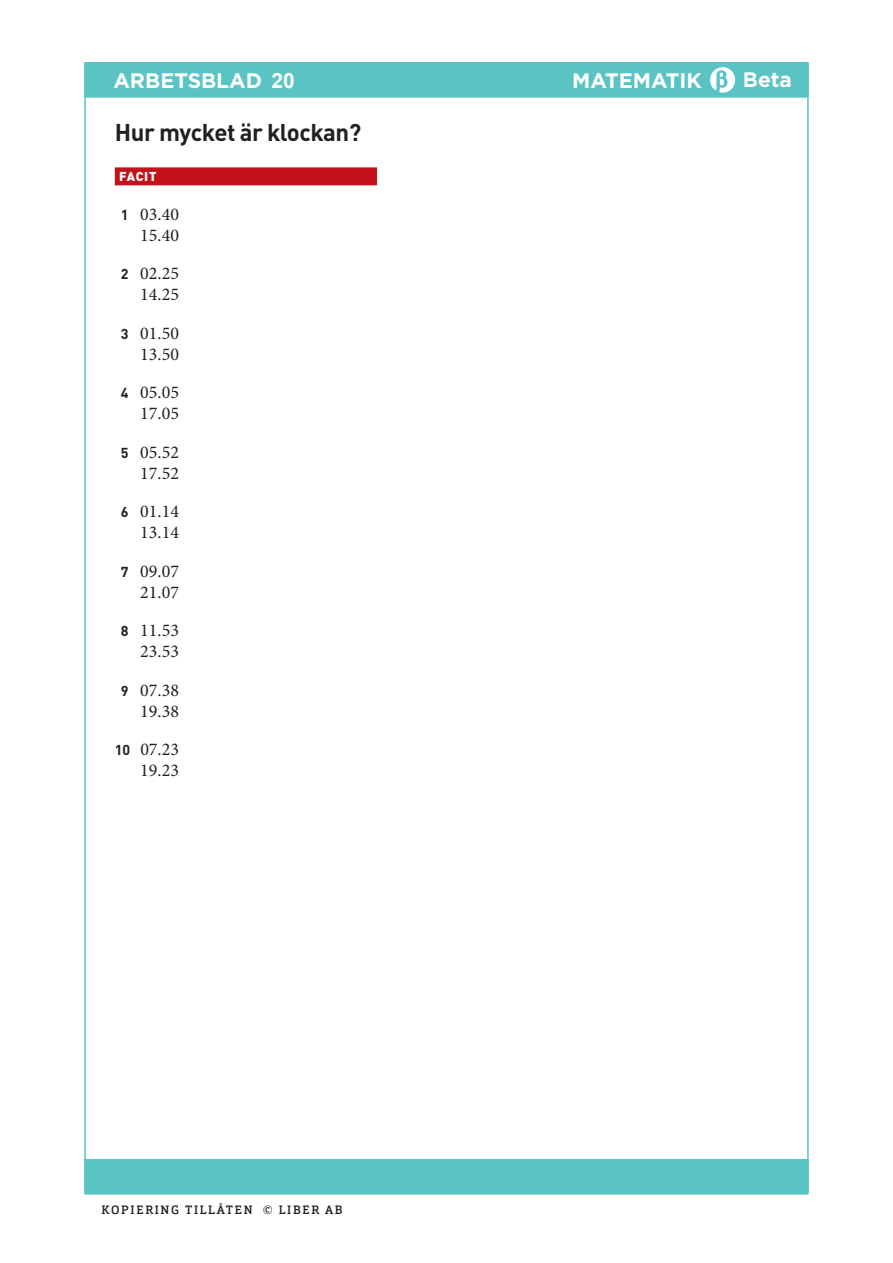
<style>
.page{position:relative;width:893px;height:1263px;background:#fff}
.page>*{position:absolute;margin:0;border:0;box-sizing:border-box;transform-origin:0 0}
.R_OH{font:700 24px "DIN Pro";letter-spacing:-.02em;color:#231f20}
.Antal_ratt{font:700 21px "Gotham";color:#fff}
.Uppgift_luft_över_li{font:18px/21px "Minion Pro";color:#231f20;text-align:right}
.R_Facit_2{font:900 12.75px "DIN Pro";letter-spacing:.055em;color:#fff}
.t1{font:500 12px "Orgon Slab";letter-spacing:.14em;color:#231f20}
.t2{font:700 9px "DIN Pro";letter-spacing:.11em;color:#231f20}
.s1{font-family:"Arial"}
.s2{font-family:"DIN Pro";font-weight:700;font-size:14.25px}
</style>
<div class="page">
<div style="left:85px;top:63px;width:723px;height:34px;background:#59c4c3"></div>
<div style="left:84px;top:62px;width:725px;height:36px;border:2px solid #59c4c3"></div>
<div style="left:85px;top:1160px;width:723px;height:34px;background:#59c4c3"></div>
<div style="left:84px;top:1159px;width:725px;height:35px;border:2px solid #59c4c3"></div>
<div style="left:710px;top:67px;width:25px;height:26px;background:#fff;border-radius:50%"></div>
<div style="left:115px;top:167px;width:262px;height:18px;background:#c4121a"></div>
<svg style="left:715px;top:69px;width:14px;height:29px"></svg>
<p class="Antal_ratt" style="left:113px;top:67px;width:183px">ARBETSBLAD <span class="s1">20</span></p>
<p class="R_OH" style="left:115px;top:116px;width:248px">Hur mycket är klockan?</p>
<p class="R_Facit_2" style="left:119px;top:168px;width:39px">FACIT</p>
<p class="Uppgift_luft_över_li" style="left:121px;top:203px;width:60px"><span class="s2">1</span> 03.40<br>15.40</p>
<p class="Uppgift_luft_över_li" style="left:121px;top:263px;width:60px"><span class="s2">2</span> 02.25<br>14.25</p>
<p class="Uppgift_luft_över_li" style="left:121px;top:322px;width:60px"><span class="s2">3</span> 01.50<br>13.50</p>
<p class="Uppgift_luft_över_li" style="left:121px;top:382px;width:60px"><span class="s2">4</span> 05.05<br>17.05</p>
<p class="Uppgift_luft_över_li" style="left:121px;top:441px;width:60px"><span class="s2">5</span> 05.52<br>17.52</p>
<p class="Uppgift_luft_över_li" style="left:121px;top:501px;width:60px"><span class="s2">6</span> 01.14<br>13.14</p>
<p class="Uppgift_luft_över_li" style="left:121px;top:560px;width:60px"><span class="s2">7</span> 09.07<br>21.07</p>
<p class="Uppgift_luft_över_li" style="left:121px;top:620px;width:60px"><span class="s2">8</span> 11.53<br>23.53</p>
<p class="Uppgift_luft_över_li" style="left:121px;top:679px;width:60px"><span class="s2">9</span> 07.38<br>19.38</p>
<p class="Uppgift_luft_över_li" style="left:115px;top:739px;width:66px"><span class="s2">10</span> 07.23<br>19.23</p>
<p class="t1" style="left:101px;top:1202px;width:243px">KOPIERING TILLÅTEN © LIBER AB</p>
<p class="t2" style="left:115px;top:1201px;width:83px">HEJ © LIBER AB</p>
<p class="Antal_ratt" style="left:572px;top:66px;width:131px">MATEMATIK</p>
<p class="Antal_ratt" style="left:743px;top:66px;width:51px">Beta</p>
</div>
